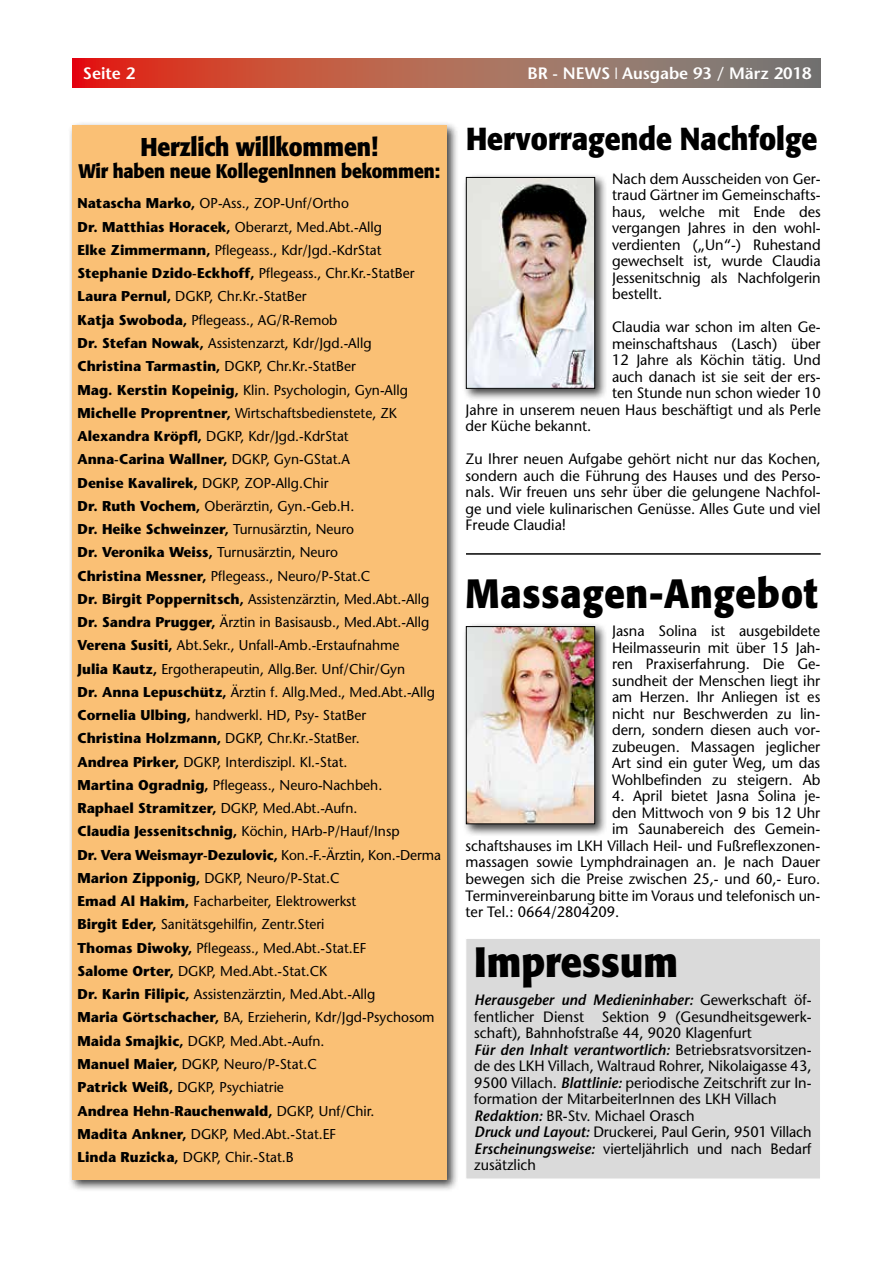
<style>
.page{position:relative;width:893px;height:1263px;background:#fff}
.page>*{position:absolute;margin:0;border:0;box-sizing:border-box;transform-origin:0 0}
.t1{font:700 42px "Formata";color:#000;scale:.9 1}
.t2{font:700 40.5px "Formata";letter-spacing:.02em;color:#000;scale:.9 1}
.t3{font:700 31.5px "Formata";color:#000;scale:.9 1}
.t4{font:700 25.5px "Formata";letter-spacing:-.01em;color:#000;scale:.9 1}
.t5{font:700 19.5px "Formata";letter-spacing:-.01em;color:#000;scale:.9 1}
.t6{font:600 16.5px "Stone Sans";color:#fff}
.t7{font:15px/16.5px "Stone Sans";color:#000;text-align:justify}
.t8{font:14.25px/23.2px "Stone Sans";color:#000}
.s1{font-weight:700}
.s2{font-weight:600;font-style:italic}
</style>
<div class="page">
<svg style="left:72px;top:58px;width:749px;height:29px;background:#af6051"></svg>
<div style="left:68px;top:121px;width:391px;height:1071px;background:#000;opacity:.75"></div>
<div style="left:72px;top:125px;width:374px;height:1054px;background:#fac075"></div>
<div style="left:466px;top:938px;width:355px;height:241px;background:#dadada;border:1px solid #fff"></div>
<div style="left:462px;top:622px;width:145px;height:215px;background:#000;opacity:.75"></div>
<img style="left:468px;top:628px;width:125px;height:194px">
<div style="left:466px;top:626px;width:129px;height:198px;border:1px solid #000"></div>
<div style="left:457px;top:543px;width:372px;height:21px;background:#fff"></div>
<hr style="left:466px;top:553px;width:355px;height:2px;background:#000">
<div style="left:462px;top:173px;width:145px;height:228px;background:#000;opacity:.75"></div>
<img style="left:468px;top:179px;width:125px;height:208px">
<div style="left:466px;top:177px;width:129px;height:212px;border:1px solid #000"></div>
<p class="t6" style="left:83px;top:63px;width:54px">Seite 2</p>
<p class="t6" style="left:527px;top:63px;width:286px">BR - NEWS ❘ Ausgabe 93 / März 2018</p>
<h3 class="t4" style="left:140px;top:131px;width:266px">Herzlich willkommen!</h3>
<h3 class="t5" style="left:78px;top:159px;width:403px">Wir haben neue KollegenInnen bekommen:</h3>
<p class="t8" style="left:78px;top:192px;width:365px"><span class="s1">Natascha Marko,</span> OP-Ass., ZOP-Unf/Ortho<br><span class="s1">Dr. Matthias Horacek,</span> Oberarzt, Med.Abt.-Allg<br><span class="s1">Elke Zimmermann,</span> Pflegeass., Kdr/Jgd.-KdrStat <span class="s1">Stephanie Dzido-Eckhoff,</span> Pflegeass., Chr.Kr.-StatBer <span class="s1">Laura Pernul,</span> DGKP, Chr.Kr.-StatBer<br><span class="s1">Katja Swoboda,</span> Pflegeass., AG/R-Remob<br><span class="s1">Dr. Stefan Nowak,</span> Assistenzarzt, Kdr/Jgd.-Allg<br><span class="s1">Christina Tarmastin,</span> DGKP, Chr.Kr.-StatBer<br><span class="s1">Mag. Kerstin Kopeinig,</span> Klin. Psychologin, Gyn-Allg <span class="s1">Michelle Proprentner,</span> Wirtschaftsbedienstete, ZK <span class="s1">Alexandra Kröpfl,</span> DGKP, Kdr/Jgd.-KdrStat<br><span class="s1">Anna-Carina Wallner,</span> DGKP, Gyn-GStat.A<br><span class="s1">Denise Kavalirek,</span> DGKP, ZOP-Allg.Chir<br><span class="s1">Dr. Ruth Vochem,</span> Oberärztin, Gyn.-Geb.H.<br><span class="s1">Dr. Heike Schweinzer,</span> Turnusärztin, Neuro<br><span class="s1">Dr. Veronika Weiss,</span> Turnusärztin, Neuro<br><span class="s1">Christina Messner,</span> Pflegeass., Neuro/P-Stat.C<br><span class="s1">Dr. Birgit Poppernitsch,</span> Assistenzärztin, Med.Abt.-Allg <span class="s1">Dr. Sandra Prugger,</span> Ärztin in Basisausb., Med.Abt.-Allg <span class="s1">Verena Susiti,</span> Abt.Sekr., Unfall-Amb.-Erstaufnahme<br><span class="s1">Julia Kautz,</span> Ergotherapeutin, Allg.Ber. Unf/Chir/Gyn<br><span class="s1">Dr. Anna Lepuschütz,</span> Ärztin f. Allg.Med., Med.Abt.-Allg <span class="s1">Cornelia Ulbing,</span> handwerkl. HD, Psy- StatBer<br><span class="s1">Christina Holzmann,</span> DGKP, Chr.Kr.-StatBer.<br><span class="s1">Andrea Pirker,</span> DGKP, Interdiszipl. Kl.-Stat.<br><span class="s1">Martina Ogradnig,</span> Pflegeass., Neuro-Nachbeh.<br><span class="s1">Raphael Stramitzer,</span> DGKP, Med.Abt.-Aufn.<br><span class="s1">Claudia Jessenitschnig,</span> Köchin, HArb-P/Hauf/Insp<br><span class="s1">Dr. Vera Weismayr-Dezulovic,</span> Kon.-F.-Ärztin, Kon.-Derma <span class="s1">Marion Zipponig,</span> DGKP, Neuro/P-Stat.C<br><span class="s1">Emad Al Hakim,</span> Facharbeiter, Elektrowerkst<br><span class="s1">Birgit Eder,</span> Sanitätsgehilfin, Zentr.Steri<br><span class="s1">Thomas Diwoky,</span> Pflegeass., Med.Abt.-Stat.EF<br><span class="s1">Salome Orter,</span> DGKP, Med.Abt.-Stat.CK<br><span class="s1">Dr. Karin Filipic,</span> Assistenzärztin, Med.Abt.-Allg<br><span class="s1">Maria Görtschacher,</span> BA, Erzieherin, Kdr/Jgd-Psychosom <span class="s1">Maida Smajkic,</span> DGKP, Med.Abt.-Aufn.<br><span class="s1">Manuel Maier,</span> DGKP, Neuro/P-Stat.C<br><span class="s1">Patrick Weiß,</span> DGKP, Psychiatrie<br><span class="s1">Andrea Hehn-Rauchenwald,</span> DGKP, Unf/Chir.<br><span class="s1">Madita Ankner,</span> DGKP, Med.Abt.-Stat.EF<br><span class="s1">Linda Ruzicka,</span> DGKP, Chir.-Stat.B</p>
<h3 class="t3" style="left:466px;top:119px;width:392px">Hervorragende Nachfolge</h3>
<p class="t7" style="left:612px;top:170px;width:210px">Nach dem Ausscheiden von Ger&shy;traud Gärtner im Gemeinschafts&shy;haus, welche mit Ende des vergangen Jahres in den wohl&shy;verdienten („Un“-) Ruhestand gewechselt ist, wurde Claudia Jessenitschnig als Nachfolgerin bestellt.</p>
<p class="t7" style="left:612px;top:319px;width:210px">Claudia war schon im alten Ge-</p>
<p class="t7" style="left:612px;top:335px;width:210px">meinschaftshaus (Lasch) über</p>
<p class="t7" style="left:612px;top:352px;width:210px">12 Jahre als Köchin tätig. Und</p>
<p class="t7" style="left:612px;top:368px;width:210px">auch danach ist sie seit der ers-</p>
<p class="t7" style="left:612px;top:385px;width:210px">ten Stunde nun schon wieder 10</p>
<p class="t7" style="left:466px;top:401px;width:357px">Jahre in unserem neuen Haus beschäftigt und als Perle</p>
<p class="t7" style="left:466px;top:418px;width:127px">der Küche bekannt.</p>
<p class="t7" style="left:466px;top:451px;width:357px">Zu Ihrer neuen Aufgabe gehört nicht nur das Kochen, sondern auch die Führung des Hauses und des Perso&shy;nals. Wir freuen uns sehr über die gelungene Nachfol&shy;ge und viele kulinarischen Genüsse. Alles Gute und viel Freude Claudia!</p>
<h2 class="t2" style="left:466px;top:568px;width:392px">Massagen-Angebot</h2>
<p class="t7" style="left:612px;top:623px;width:210px">Jasna Solina ist ausgebildete Heilmasseurin mit über 15 Jah&shy;ren Praxiserfahrung. Die Ge&shy;sundheit der Menschen liegt ihr am Herzen. Ihr Anliegen ist es nicht nur Beschwerden zu lin&shy;dern, sondern diesen auch vor&shy;zubeugen. Massagen jeglicher Art sind ein guter Weg, um das Wohlbefinden zu steigern. Ab</p>
<p class="t7" style="left:612px;top:788px;width:210px">4. April bietet Jasna Solina je-</p>
<p class="t7" style="left:612px;top:804px;width:210px">den Mittwoch von 9 bis 12 Uhr</p>
<p class="t7" style="left:612px;top:821px;width:210px">im Saunabereich des Gemein-</p>
<p class="t7" style="left:466px;top:837px;width:356px">schaftshauses im LKH Villach Heil- und Fußreflexzonen-</p>
<p class="t7" style="left:466px;top:854px;width:356px">massagen sowie Lymphdrainagen an. Je nach Dauer</p>
<p class="t7" style="left:466px;top:870px;width:356px">bewegen sich die Preise zwischen 25,- und 60,- Euro.</p>
<p class="t7" style="left:466px;top:887px;width:356px">Terminvereinbarung bitte im Voraus und telefonisch un-</p>
<p class="t7" style="left:466px;top:903px;width:155px">ter Tel.: 0664/2804209.</p>
<h1 class="t1" style="left:474px;top:936px;width:228px">Impressum</h1>
<p class="t7" style="left:474px;top:992px;width:339px;text-align:left"><span class="s2">Herausgeber und Medieninhaber:</span> Gewerkschaft öf&shy;fentlicher Dienst Sektion 9 (Gesundheitsgewerk&shy;schaft), Bahnhofstraße 44, 9020 Klagenfurt<br><span class="s2">Für den Inhalt verantwortlich:</span> Betriebsratsvorsitzen&shy;de des LKH Villach, Waltraud Rohrer, Nikolaigasse 43, 9500 Villach. <span class="s2">Blattlinie:</span> periodische Zeitschrift zur In&shy;formation der MitarbeiterInnen des LKH Villach <span class="s2">Redaktion:</span> BR-Stv. Michael Orasch<br><span class="s2">Druck und Layout:</span> Druckerei, Paul Gerin, 9501 Villach <span class="s2">Erscheinungsweise:</span> vierteljährlich und nach Bedarf zusätzlich</p>
</div>
